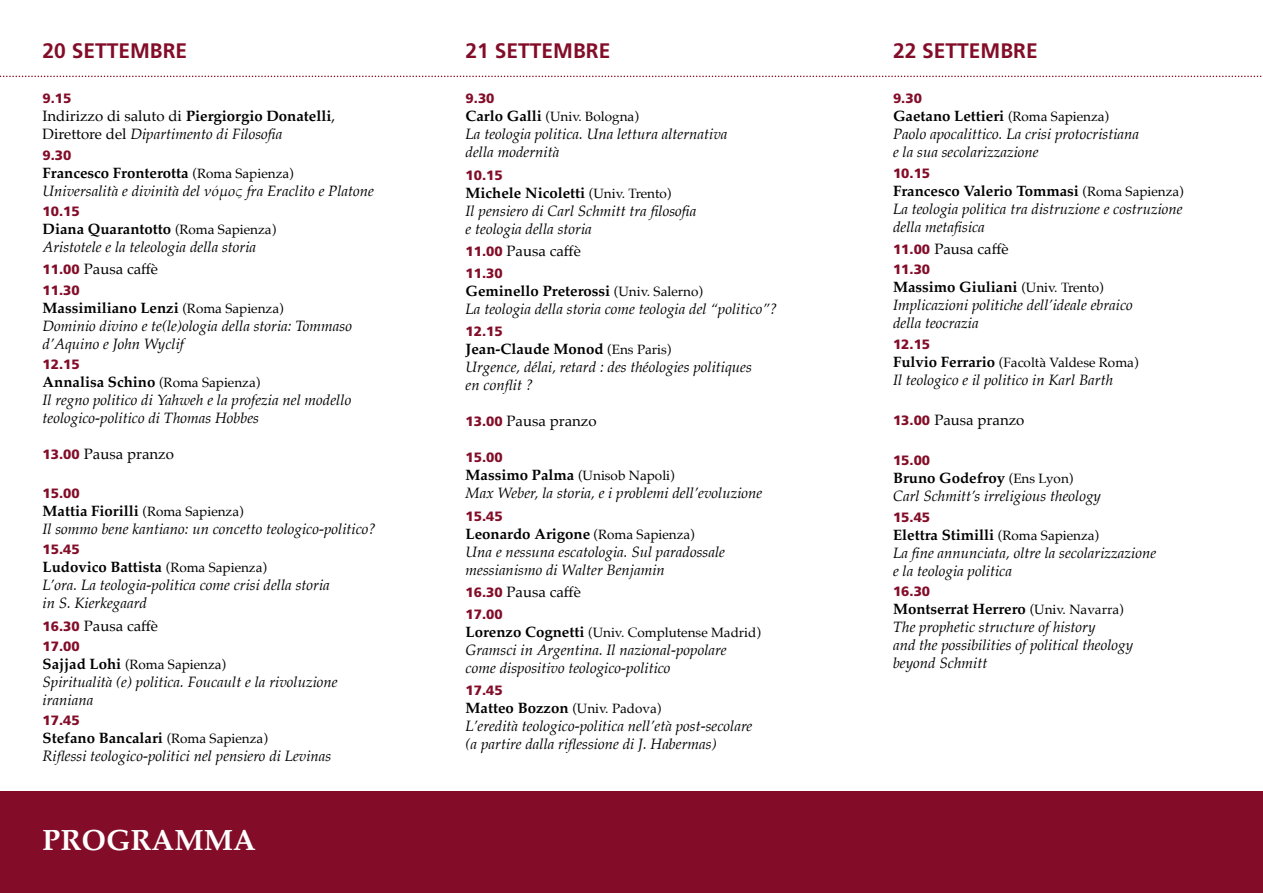
<style>
.page{position:relative;width:1263px;height:893px;background:#fff}
.page>*{position:absolute;margin:0;border:0;box-sizing:border-box;transform-origin:0 0}
.t1{font:700 29.25px "Palatino";color:#fff}
.t2{font:700 21px "Frutiger";color:#830d28}
.t3{font:italic 15px/18px "Palatino";color:#000}
.t4{font:15px/18px "Palatino";color:#000}
.t5{font:13.5px "Palatino";color:#000}
.t6{font:900 13.5px "Frutiger";color:#830d28}
.s1{font-weight:700}
.s2{font-style:italic}
.s3{font-weight:700;font-style:normal}
.s4{font-style:normal;font-size:13.5px}
.s5{font-family:"Frutiger";font-weight:900;font-size:13.5px;color:#830d28}
.s6{font-weight:700;font-size:15px}
</style>
<div class="page">
<div style="left:0;top:792px;width:1263px;height:101px;background:#830d28"></div>
<svg style="left:0;top:76px;width:1262px;height:1px"></svg>
<h2 class="t2" style="left:43px;top:39px;width:146px">20 SETTEMBRE</h2>
<p class="t6" style="left:43px;top:90px;width:30px">9.15</p>
<p class="t4" style="left:43px;top:107px;width:294px">Indirizzo di saluto di <span class="s1">Piergiorgio Donatelli</span>,<br>Direttore del <span class="s2">Dipartimento di Filosofia</span></p>
<p class="t6" style="left:43px;top:147px;width:30px">9.30</p>
<p class="t3" style="left:43px;top:163px;width:333px"><span class="s3">Francesco Fronterotta</span> <span class="s4">(Roma Sapienza)<br></span>Universalità e divinità del νόμος fra Eraclito e Platone</p>
<p class="t6" style="left:43px;top:203px;width:39px">10.15</p>
<p class="t3" style="left:43px;top:220px;width:235px"><span class="s3">Diana Quarantotto</span> <span class="s4">(Roma Sapienza)<br></span>Aristotele e la teleologia della storia</p>
<p class="t4" style="left:43px;top:260px;width:117px"><span class="s5">11.00</span> Pausa caffè</p>
<p class="t6" style="left:43px;top:282px;width:39px">11.30</p>
<p class="t3" style="left:43px;top:299px;width:311px"><span class="s3">Massimiliano Lenzi</span> <span class="s4">(Roma Sapienza)<br></span>Dominio divino e te(le)ologia della storia: Tommaso d’Aquino e John Wyclif</p>
<p class="t6" style="left:43px;top:356px;width:39px">12.15</p>
<p class="t3" style="left:43px;top:373px;width:310px"><span class="s3">Annalisa Schino</span> <span class="s4">(Roma Sapienza)<br></span>Il regno politico di Yahweh e la profezia nel modello teologico-politico di Thomas Hobbes</p>
<p class="t4" style="left:43px;top:445px;width:133px"><span class="s5">13.00</span> Pausa pranzo</p>
<p class="t6" style="left:43px;top:485px;width:39px">15.00</p>
<p class="t3" style="left:43px;top:501px;width:335px"><span class="s3">Mattia Fiorilli</span> <span class="s4">(Roma Sapienza)<br></span>Il sommo bene kantiano: un concetto teologico-politico?</p>
<p class="t6" style="left:43px;top:541px;width:39px">15.45</p>
<p class="t3" style="left:43px;top:558px;width:289px"><span class="s3">Ludovico Battista</span> <span class="s4">(Roma Sapienza)<br></span>L’ora. La teologia-politica come crisi della storia in S. Kierkegaard</p>
<p class="t4" style="left:43px;top:616px;width:117px"><span class="s5">16.30</span> Pausa caffè</p>
<p class="t6" style="left:43px;top:638px;width:39px">17.00</p>
<p class="t5" style="left:43px;top:653px;width:185px"><span class="s6">Sajjad Lohi</span> (Roma Sapienza)</p>
<p class="t3" style="left:43px;top:673px;width:297px">Spiritualità (e) politica. Foucault e la rivoluzione iraniana</p>
<p class="t6" style="left:43px;top:713px;width:39px">17.45</p>
<p class="t3" style="left:43px;top:729px;width:290px"><span class="s3">Stefano Bancalari</span> <span class="s4">(Roma Sapienza)<br></span>Riflessi teologico-politici nel pensiero di Levinas</p>
<h1 class="t1" style="left:43px;top:815px;width:215px">PROGRAMMA</h1>
<h2 class="t2" style="left:466px;top:39px;width:146px">21 SETTEMBRE</h2>
<p class="t6" style="left:466px;top:90px;width:30px">9.30</p>
<p class="t5" style="left:466px;top:105px;width:175px"><span class="s6">Carlo Galli</span> (Univ. Bologna)</p>
<p class="t3" style="left:466px;top:125px;width:263px">La teologia politica. Una lettura alternativa della modernità</p>
<p class="t6" style="left:466px;top:167px;width:39px">10.15</p>
<p class="t3" style="left:466px;top:183px;width:232px"><span class="s3">Michele Nicoletti</span> <span class="s4">(Univ. Trento)<br></span>Il pensiero di Carl Schmitt tra filosofia e teologia della storia</p>
<p class="t4" style="left:466px;top:242px;width:117px"><span class="s5">11.00</span> Pausa caffè</p>
<p class="t6" style="left:466px;top:265px;width:39px">11.30</p>
<p class="t3" style="left:466px;top:282px;width:313px"><span class="s3">Geminello Preterossi</span> <span class="s4">(Univ. Salerno)<br></span>La teologia della storia come teologia del “politico”?</p>
<p class="t6" style="left:466px;top:323px;width:39px">12.15</p>
<p class="t3" style="left:466px;top:340px;width:288px"><span class="s3">Jean-Claude Monod</span> <span class="s4">(Ens Paris)<br></span>Urgence, délai, retard : des théologies politiques en conflit ?</p>
<p class="t4" style="left:466px;top:412px;width:133px"><span class="s5">13.00</span> Pausa pranzo</p>
<p class="t6" style="left:466px;top:449px;width:39px">15.00</p>
<p class="t5" style="left:466px;top:464px;width:211px"><span class="s6">Massimo Palma</span> (Unisob Napoli)</p>
<p class="t3" style="left:466px;top:484px;width:298px">Max Weber, la storia, e i problemi dell’evoluzione</p>
<p class="t6" style="left:466px;top:508px;width:39px">15.45</p>
<p class="t3" style="left:466px;top:524px;width:261px"><span class="s3">Leonardo Arigone</span> <span class="s4">(Roma Sapienza)<br></span>Una e nessuna escatologia. Sul paradossale messianismo di Walter Benjamin</p>
<p class="t4" style="left:466px;top:583px;width:117px"><span class="s5">16.30</span> Pausa caffè</p>
<p class="t6" style="left:466px;top:606px;width:39px">17.00</p>
<p class="t5" style="left:466px;top:621px;width:297px"><span class="s6">Lorenzo Cognetti</span> (Univ. Complutense Madrid)</p>
<p class="t3" style="left:466px;top:641px;width:262px">Gramsci in Argentina. Il nazional-popolare come dispositivo teologico-politico</p>
<p class="t6" style="left:466px;top:682px;width:39px">17.45</p>
<p class="t5" style="left:466px;top:697px;width:197px"><span class="s6">Matteo Bozzon</span> (Univ. Padova)</p>
<p class="t3" style="left:466px;top:717px;width:288px">L’eredità teologico-politica nell’età post-secolare (a partire dalla riflessione di J. Habermas)</p>
<h2 class="t2" style="left:893px;top:39px;width:146px">22 SETTEMBRE</h2>
<p class="t6" style="left:893px;top:90px;width:30px">9.30</p>
<p class="t3" style="left:893px;top:107px;width:248px"><span class="s3">Gaetano Lettieri</span> <span class="s4">(Roma Sapienza)<br></span>Paolo apocalittico. La crisi protocristiana e la sua secolarizzazione</p>
<p class="t6" style="left:893px;top:165px;width:39px">10.15</p>
<p class="t3" style="left:893px;top:181px;width:292px;text-align:justify"><span class="s3">Francesco Valerio Tommasi</span> <span class="s4">(Roma Sapienza)<br></span>La teologia politica tra distruzione e costruzione della metafisica</p>
<p class="t4" style="left:893px;top:240px;width:117px"><span class="s5">11.00</span> Pausa caffè</p>
<p class="t6" style="left:893px;top:262px;width:39px">11.30</p>
<p class="t3" style="left:893px;top:278px;width:241px"><span class="s3">Massimo Giuliani</span> <span class="s4">(Univ. Trento)<br></span>Implicazioni politiche dell’ideale ebraico della teocrazia</p>
<p class="t6" style="left:893px;top:336px;width:39px">12.15</p>
<p class="t5" style="left:893px;top:351px;width:247px"><span class="s6">Fulvio Ferrario</span> (Facoltà Valdese Roma)</p>
<p class="t3" style="left:893px;top:371px;width:222px">Il teologico e il politico in Karl Barth</p>
<p class="t4" style="left:893px;top:411px;width:133px"><span class="s5">13.00</span> Pausa pranzo</p>
<p class="t6" style="left:893px;top:453px;width:39px">15.00</p>
<p class="t3" style="left:893px;top:469px;width:209px"><span class="s3">Bruno Godefroy</span> <span class="s4">(Ens Lyon)<br></span>Carl Schmitt’s irreligious theology</p>
<p class="t6" style="left:893px;top:509px;width:39px">15.45</p>
<p class="t3" style="left:893px;top:525px;width:265px"><span class="s3">Elettra Stimilli</span> <span class="s4">(Roma Sapienza)<br></span>La fine annunciata, oltre la secolarizzazione e la teologia politica</p>
<p class="t6" style="left:893px;top:583px;width:39px">16.30</p>
<p class="t3" style="left:893px;top:600px;width:242px"><span class="s3">Montserrat Herrero</span> <span class="s4">(Univ. Navarra)<br></span>The prophetic structure of history<br>and the possibilities of political theology beyond Schmitt</p>
</div>
